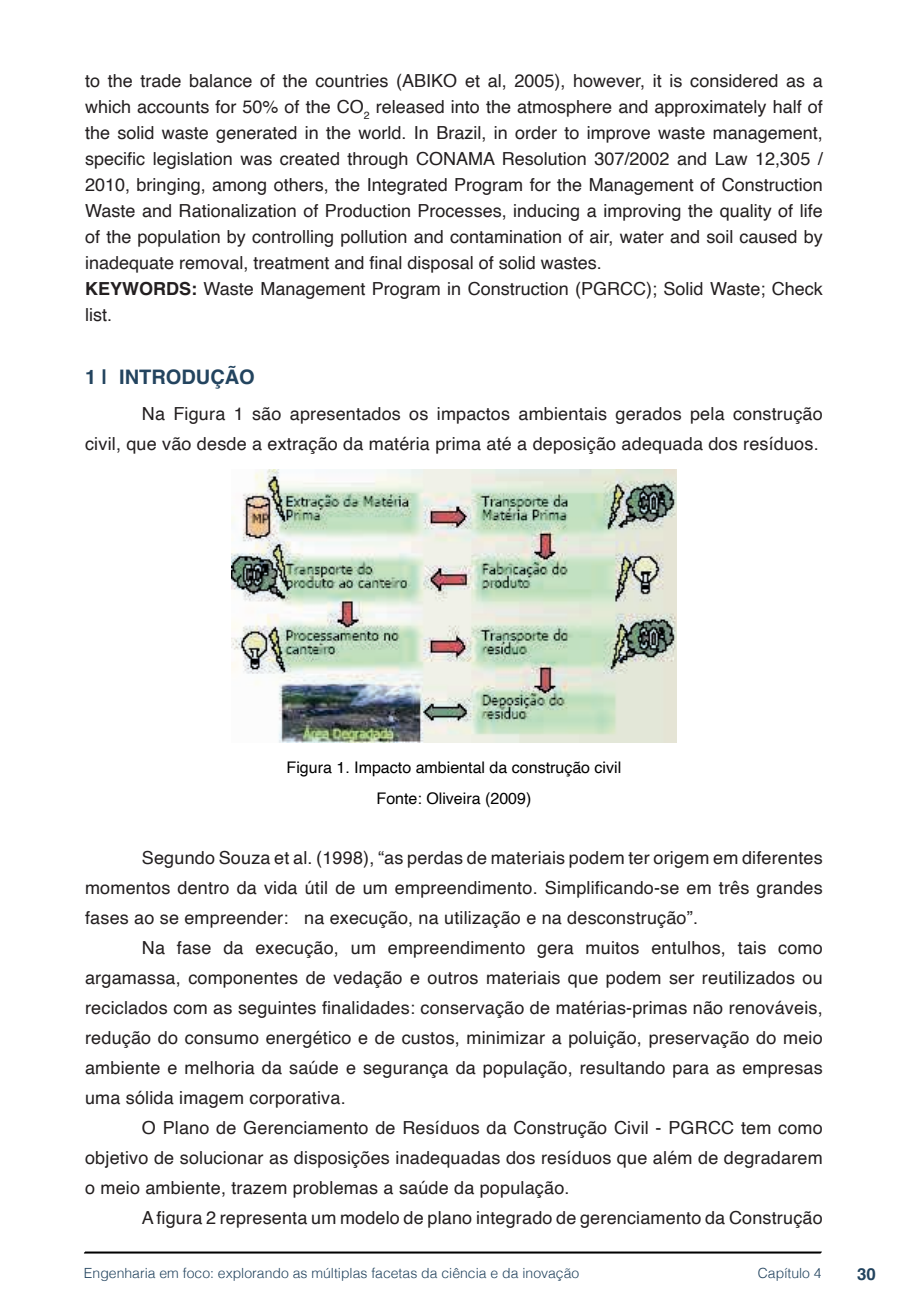
<style>
.page{position:relative;width:908px;height:1304px;background:#fff}
.page>*{position:absolute;margin:0;border:0;box-sizing:border-box;transform-origin:0 0}
.t1{font:700 20px "Helvetica";color:#23445f}
.t2{font:18px/30px "Helvetica";color:#231f20;text-align:justify}
.t3{font:700 16.8px "Helvetica";color:#23445f}
.t4{font:16px/30.6px "Helvetica";color:#000;text-align:center}
.t5{font:300 14px "Helvetica";color:#23445f}
.s1{font-weight:700}
</style>
<div class="page">
<svg style="left:84px;top:1251px;width:737px;height:3px;background:#515151"></svg>
<img style="left:231px;top:470px;width:445px;height:273px">
<p class="t2" style="left:85px;top:68px;width:739px;line-height:26px;text-align:left">to the trade balance of the countries (ABIKO et al, 2005), however, it is considered as a which accounts for 50% of the CO<sub>2</sub> released into the atmosphere and approximately half of the solid waste generated in the world. In Brazil, in order to improve waste management, specific legislation was created through CONAMA Resolution 307/2002 and Law 12,305 / 2010, bringing, among others, the Integrated Program for the Management of Construction Waste and Rationalization of Production Processes, inducing a improving the quality of life of the population by controlling pollution and contamination of air, water and soil caused by inadequate removal, treatment and final disposal of solid wastes.<br><span class="s1">KEYWORDS:</span> Waste Management Program in Construction (PGRCC); Solid Waste; Check list.</p>
<p class="t1" style="left:85px;top:365px;width:171px">1 | INTRODUÇÃO</p>
<p class="t2" style="left:85px;top:399px;width:738px;text-align:right">Na Figura 1 são apresentados os impactos ambientais gerados pela construção<br>civil, que vão desde a extração da matéria prima até a deposição adequada dos resíduos.</p>
<p class="t4" style="left:286px;top:753px;width:336px">Figura 1. Impacto ambiental da construção civil<br>Fonte: Oliveira (2009)</p>
<p class="t2" style="left:85px;top:843px;width:738px;text-indent:57px">Segundo Souza et al. (1998), “as perdas de materiais podem ter origem em diferentes momentos dentro da vida útil de um empreendimento. Simplificando-se em três grandes fases ao se empreender: na execução, na utilização e na desconstrução”.</p>
<p class="t2" style="left:85px;top:933px;width:738px;text-indent:57px">Na fase da execução, um empreendimento gera muitos entulhos, tais como argamassa, componentes de vedação e outros materiais que podem ser reutilizados ou reciclados com as seguintes finalidades: conservação de matérias-primas não renováveis, redução do consumo energético e de custos, minimizar a poluição, preservação do meio ambiente e melhoria da saúde e segurança da população, resultando para as empresas uma sólida imagem corporativa.</p>
<p class="t2" style="left:85px;top:1113px;width:738px;text-indent:57px">O Plano de Gerenciamento de Resíduos da Construção Civil - PGRCC tem como objetivo de solucionar as disposições inadequadas dos resíduos que além de degradarem o meio ambiente, trazem problemas a saúde da população.</p>
<p class="t2" style="left:142px;top:1203px;width:682px">A figura 2 representa um modelo de plano integrado de gerenciamento da Construção</p>
<p class="t5" style="left:84px;top:1261px;width:496px">Engenharia em foco: explorando as múltiplas facetas da ciência e da inovação</p>
<p class="t5" style="left:757px;top:1261px;width:65px">Capítulo 4</p>
<p class="t3" style="left:856px;top:1264px;width:20px">30</p>
</div>
